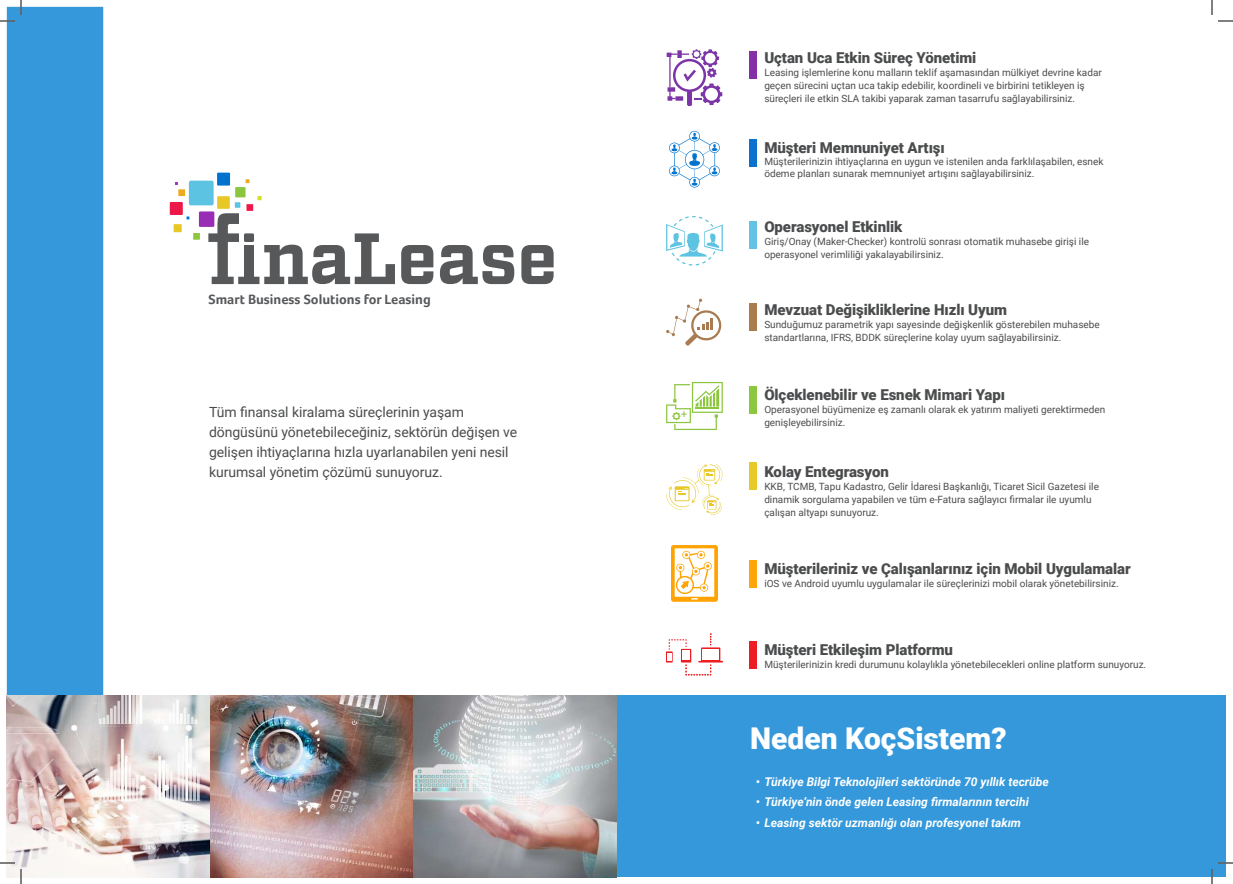
<style>
.page{position:relative;width:1233px;height:884px;background:#fff}
.page>*{position:absolute;margin:0;border:0;box-sizing:border-box;transform-origin:0 0}
.t1{font:900 30px "Roboto";color:#fff}
.t2{font:900 15px "Roboto";letter-spacing:-.005em;color:#4b4c4d}
.t3{font:14px/20px "Roboto";letter-spacing:-.005em;color:#4b4c4d}
.t4{font:700 13.9px "Foco";color:#57585a}
.t5{font:italic 700 12px "Roboto";color:#fff}
.t6{font:10px/13px "Roboto";color:#4b4c4d}
</style>
<div class="page">
<div style="left:7px;top:7px;width:96px;height:689px;background:#3498db"></div>
<div style="left:616px;top:696px;width:610px;height:181px;background:#3498db"></div>
<img style="left:7px;top:696px;width:609px;height:181px">
<svg style="left:666px;top:49px;width:56px;height:57px"></svg>
<svg style="left:671px;top:545px;width:47px;height:57px"></svg>
<div style="left:749px;top:560px;width:8px;height:28px;background:#ffa409"></div>
<div style="left:666px;top:651px;width:6px;height:11px;background:#ee1d23"></div>
<svg style="left:667px;top:633px;width:56px;height:42px"></svg>
<div style="left:749px;top:641px;width:8px;height:28px;background:#ed1c24"></div>
<svg style="left:666px;top:464px;width:57px;height:51px"></svg>
<div style="left:749px;top:462px;width:8px;height:28px;background:#e7c92a"></div>
<svg style="left:666px;top:382px;width:57px;height:48px"></svg>
<div style="left:749px;top:386px;width:8px;height:28px;background:#8dc63f"></div>
<svg style="left:666px;top:299px;width:56px;height:47px"></svg>
<div style="left:749px;top:304px;width:8px;height:27px;background:#a97c50"></div>
<svg style="left:666px;top:216px;width:57px;height:50px"></svg>
<div style="left:749px;top:221px;width:8px;height:27px;background:#63c3e5"></div>
<svg style="left:669px;top:131px;width:51px;height:57px"></svg>
<div style="left:749px;top:139px;width:8px;height:28px;background:#0971ce"></div>
<div style="left:749px;top:52px;width:8px;height:27px;background:#842fa7"></div>
<svg style="left:401px;top:245px;width:32px;height:39px"></svg>
<svg style="left:440px;top:245px;width:74px;height:39px"></svg>
<svg style="left:521px;top:245px;width:32px;height:39px"></svg>
<div style="left:170px;top:202px;width:13px;height:13px;background:#ed1748"></div>
<div style="left:189px;top:181px;width:25px;height:24px;background:#5cc3e3;border-radius:2px"></div>
<div style="left:217px;top:173px;width:13px;height:13px;background:#0073ce"></div>
<svg style="left:246px;top:179px;width:3px;height:4px"></svg>
<div style="left:193px;top:233px;width:7px;height:7px;background:#8bc63e"></div>
<div style="left:178px;top:189px;width:7px;height:7px;background:#eeaa1d"></div>
<div style="left:235px;top:187px;width:10px;height:10px;background:#8bc63e"></div>
<div style="left:174px;top:224px;width:8px;height:8px;background:#e7c827"></div>
<svg style="left:208px;top:196px;width:187px;height:88px"></svg>
<div style="left:199px;top:211px;width:15px;height:16px;background:#982eb4"></div>
<svg style="left:1218px;top:20px;width:15px;height:2px"></svg>
<svg style="left:1218px;top:862px;width:15px;height:2px"></svg>
<svg style="left:0;top:0;width:22px;height:22px"></svg>
<svg style="left:0;top:862px;width:22px;height:22px"></svg>
<svg style="left:1211px;top:0;width:1px;height:15px"></svg>
<svg style="left:1211px;top:869px;width:1px;height:15px"></svg>
<h3 class="t4" style="left:208px;top:291px;width:224px">Smart Business Solutions for Leasing</h3>
<h3 class="t3" style="left:209px;top:402px;width:310px">Tüm finansal kiralama süreçlerinin yaşam döngüsünü yönetebileceğiniz, sektörün değişen ve gelişen ihtiyaçlarına hızla uyarlanabilen yeni nesil kurumsal yönetim çözümü sunuyoruz.</h3>
<h2 class="t2" style="left:764px;top:49px;width:214px">Uçtan Uca Etkin Süreç Yönetimi</h2>
<p class="t6" style="left:764px;top:66px;width:339px">Leasing işlemlerine konu malların teklif aşamasından mülkiyet devrine kadar geçen sürecini uçtan uca takip edebilir, koordineli ve birbirini tetikleyen iş süreçleri ile etkin SLA takibi yaparak zaman tasarrufu sağlayabilirsiniz.</p>
<h2 class="t2" style="left:764px;top:139px;width:182px">Müşteri Memnuniyet Artışı</h2>
<p class="t6" style="left:764px;top:155px;width:341px;line-height:12px">Müşterilerinizin ihtiyaçlarına en uygun ve istenilen anda farklılaşabilen, esnek ödeme planları sunarak memnuniyet artışını sağlayabilirsiniz.</p>
<h2 class="t2" style="left:764px;top:218px;width:139px">Operasyonel Etkinlik</h2>
<p class="t6" style="left:764px;top:235px;width:326px">Giriş/Onay (Maker-Checker) kontrolü sonrası otomatik muhasebe girişi ile operasyonel verimliliği yakalayabilirsiniz.</p>
<h2 class="t2" style="left:764px;top:301px;width:244px">Mevzuat Değişikliklerine Hızlı Uyum</h2>
<p class="t6" style="left:764px;top:318px;width:337px">Sunduğumuz parametrik yapı sayesinde değişkenlik gösterebilen muhasebe standartlarına, IFRS, BDDK süreçlerine kolay uyum sağlayabilirsiniz.</p>
<h2 class="t2" style="left:764px;top:386px;width:242px">Ölçeklenebilir ve Esnek Mimari Yapı</h2>
<p class="t6" style="left:764px;top:403px;width:342px">Operasyonel büyümenize eş zamanlı olarak ek yatırım maliyeti gerektirmeden genişleyebilirsiniz.</p>
<h2 class="t2" style="left:764px;top:463px;width:126px">Kolay Entegrasyon</h2>
<p class="t6" style="left:764px;top:480px;width:336px">KKB, TCMB, Tapu Kadastro, Gelir İdaresi Başkanlığı, Ticaret Sicil Gazetesi ile dinamik sorgulama yapabilen ve tüm e-Fatura sağlayıcı firmalar ile uyumlu çalışan altyapı sunuyoruz.</p>
<h2 class="t2" style="left:764px;top:560px;width:368px">Müşterileriniz ve Çalışanlarınız için Mobil Uygulamalar</h2>
<p class="t6" style="left:764px;top:577px;width:356px">iOS ve Android uyumlu uygulamalar ile süreçlerinizi mobil olarak yönetebilirsiniz.</p>
<h2 class="t2" style="left:764px;top:641px;width:190px">Müşteri Etkileşim Platformu</h2>
<p class="t6" style="left:764px;top:658px;width:383px">Müşterilerinizin kredi durumunu kolaylıkla yönetebilecekleri online platform sunuyoruz.</p>
<h1 class="t1" style="left:750px;top:721px;width:258px">Neden KoçSistem?</h1>
<p class="t5" style="left:756px;top:774px;width:294px">• Türkiye Bilgi Teknolojileri sektöründe 70 yıllık tecrübe</p>
<p class="t5" style="left:756px;top:795px;width:274px">• Türkiye’nin önde gelen Leasing firmalarının tercihi</p>
<p class="t5" style="left:756px;top:816px;width:267px">• Leasing sektör uzmanlığı olan profesyonel takım</p>
</div>
